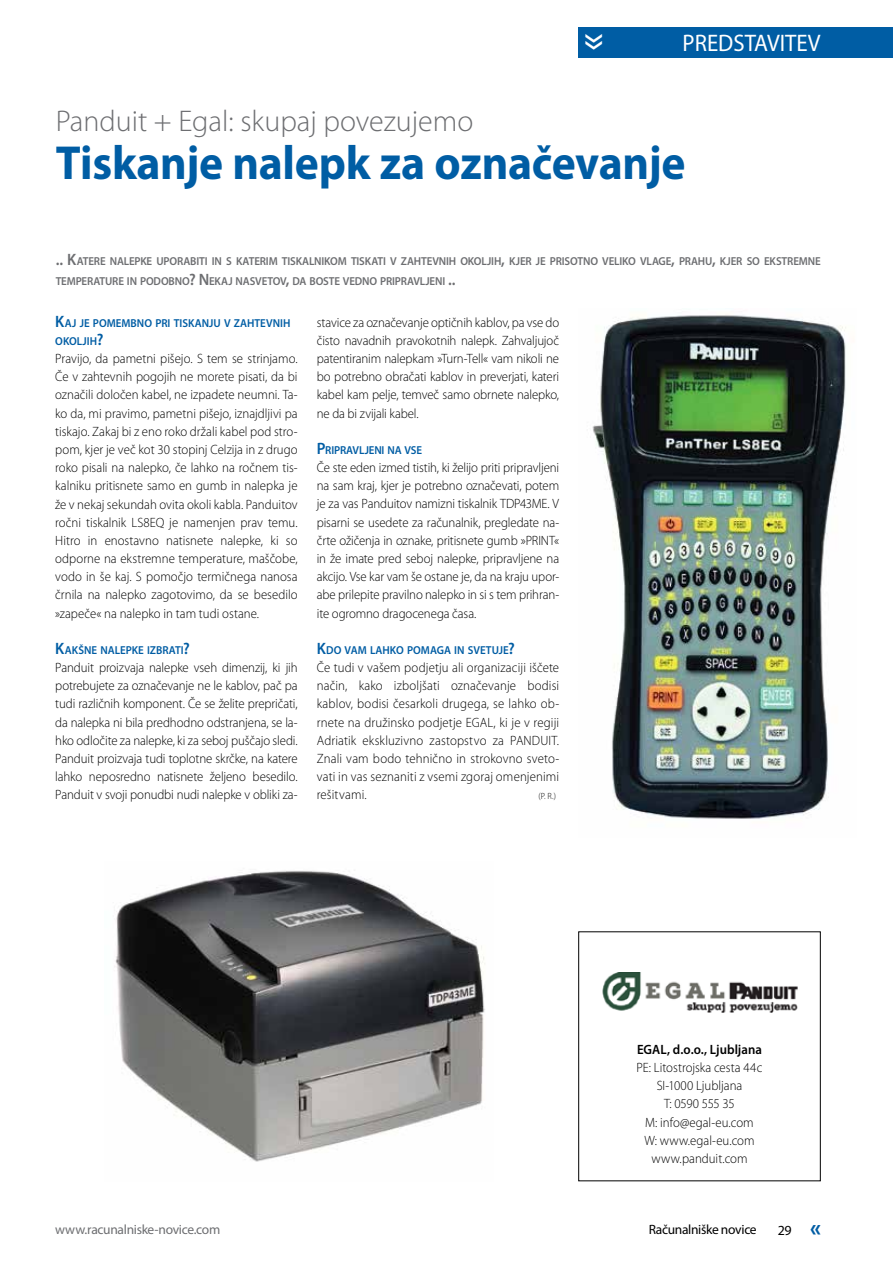
<style>
.page{position:relative;width:893px;height:1263px;background:#fff}
.page>*{position:absolute;margin:0;border:0;box-sizing:border-box;transform-origin:0 0}
.t1{font:700 48px "Myriad Pro";letter-spacing:-.01em;color:#005da4;scale:.95 1}
.t2{font:45px "Myriad Pro";color:#fff;scale:.95 1}
.t3{font:300 30px "Myriad Pro";color:#6d6e71}
.t4{font:700 24.75px "Myriad Pro";color:#005da4;scale:.95 1}
.t5{font:24px "Myriad Pro";color:#fff;scale:.95 1}
.t6{font:13.95px "Myriad Pro";color:#000}
.t7{font:300 13.5px/18.1px "Myriad Pro";color:#000;text-align:justify;scale:.95 1}
.t8{font:13.5px "Myriad Pro";letter-spacing:-.025em;color:#6d6e71}
.t9{font:600 13.5px "Myriad Pro";letter-spacing:.005em;color:#000;scale:.95 1}
.t10{font:13.5px "Myriad Pro";letter-spacing:-.025em;color:#000}
.t11{font:600 11.55px/19.8px "Myriad Pro";letter-spacing:-.015em;color:#6d6e71;scale:.95 1}
.t12{font:600 11.55px/18.1px "Myriad Pro";color:#005da4;scale:.95 1}
.t13{font:300 9px "Myriad Pro";color:#000;scale:.95 1}
.s1{font-size:16.5px}
</style>
<div class="page">
<div style="left:578px;top:27px;width:315px;height:31px;background:#005da4"></div>
<img style="left:602px;top:972px;width:196px;height:40px">
<img style="left:592px;top:315px;width:254px;height:504px">
<img style="left:114px;top:870px;width:371px;height:292px">
<h2 class="t2" style="left:625px;top:33px;width:20px;rotate:90deg">»</h2>
<h3 class="t5" style="left:683px;top:29px;width:147px">PREDSTAVITEV</h3>
<h3 class="t3" style="left:56px;top:103px;width:419px">Panduit + Egal: skupaj povezujemo</h3>
<h1 class="t1" style="left:56px;top:131px;width:664px">Tiskanje nalepk za označevanje</h1>
<p class="t11" style="left:56px;top:251px;width:807px"><span class="s1">.. K</span>ATERE NALEPKE UPORABITI IN S KATERIM TISKALNIKOM TISKATI V ZAHTEVNIH OKOLJIH<span class="s1">,</span> KJER JE PRISOTNO VELIKO VLAGE<span class="s1">,</span> PRAHU<span class="s1">,</span> KJER SO EKSTREMNE<br>TEMPERATURE IN PODOBNO<span class="s1">? N</span> EKAJ NASVETOV<span class="s1">,</span> DA BOSTE VEDNO PRIPRAVLJENI <span class="s1">..</span></p>
<p class="t12" style="left:55px;top:313px;width:249px"><span class="s1">K</span>AJ JE POMEMBNO PRI TISKANJU V ZAHTEVNIH<br>OKOLJIH<span class="s1">?</span></p>
<p class="t7" style="left:55px;top:349px;width:257px">Pravijo, da pametni pišejo. S tem se strinjamo.<br>Če v zahtevnih pogojih ne morete pisati, da bi označili določen kabel, ne izpadete neumni. Ta&shy;ko da, mi pravimo, pametni pišejo, iznajdljivi pa tiskajo. Zakaj bi z eno roko držali kabel pod stro&shy;pom, kjer je več kot 30 stopinj Celzija in z drugo roko pisali na nalepko, če lahko na ročnem tis&shy;kalniku pritisnete samo en gumb in nalepka je že v nekaj sekundah ovita okoli kabla. Panduitov ročni tiskalnik LS8EQ je namenjen prav temu.<br>Hitro in enostavno natisnete nalepke, ki so odporne na ekstremne temperature, maščobe, vodo in še kaj. S pomočjo termičnega nanosa črnila na nalepko zagotovimo, da se besedilo »zapeče« na nalepko in tam tudi ostane.</p>
<p class="t12" style="left:55px;top:641px;width:143px"><span class="s1">K</span>AKŠNE NALEPKE IZBRATI<span class="s1">?</span></p>
<p class="t7" style="left:55px;top:658px;width:257px">Panduit proizvaja nalepke vseh dimenzij, ki jih potrebujete za označevanje ne le kablov, pač pa tudi različnih komponent. Če se želite prepričati, da nalepka ni bila predhodno odstranjena, se la&shy;hko odločite za nalepke, ki za seboj puščajo sledi.<br>Panduit proizvaja tudi toplotne skrčke, na katere lahko neposredno natisnete željeno besedilo.<br>Panduit v svoji ponudbi nudi nalepke v obliki za-</p>
<p class="t7" style="left:317px;top:313px;width:257px">stavice za označevanje optičnih kablov, pa vse do čisto navadnih pravokotnih nalepk. Zahvaljujoč patentiranim nalepkam »Turn-Tell« vam nikoli ne bo potrebno obračati kablov in preverjati, kateri kabel kam pelje, temveč samo obrnete nalepko, ne da bi zvijali kabel.</p>
<p class="t12" style="left:317px;top:441px;width:112px"><span class="s1">P</span>RIPRAVLJENI NA VSE</p>
<p class="t7" style="left:317px;top:458px;width:257px">Če ste eden izmed tistih, ki želijo priti pripravljeni na sam kraj, kjer je potrebno označevati, potem je za vas Panduitov namizni tiskalnik TDP43ME. V pisarni se usedete za računalnik, pregledate na&shy;črte ožičenja in oznake, pritisnete gumb »PRINT« in že imate pred seboj nalepke, pripravljene na akcijo. Vse kar vam še ostane je, da na kraju upor&shy;abe prilepite pravilno nalepko in si s tem prihran&shy;ite ogromno dragocenega časa.</p>
<p class="t12" style="left:317px;top:641px;width:210px"><span class="s1">K</span>DO VAM LAHKO POMAGA IN SVETUJE<span class="s1">?</span></p>
<p class="t7" style="left:317px;top:658px;width:257px">Če tudi v vašem podjetju ali organizaciji iščete način, kako izboljšati označevanje bodisi kablov, bodisi česarkoli drugega, se lahko ob&shy;rnete na družinsko podjetje EGAL, ki je v regiji Adriatik ekskluzivno zastopstvo za PANDUIT.<br>Znali vam bodo tehnično in strokovno sveto&shy;vati in vas seznaniti z vsemi zgoraj omenjenimi rešitvami.</p>
<p class="t13" style="left:538px;top:791px;width:20px">(P. R.)</p>
<p class="t9" style="left:637px;top:1041px;width:133px">EGAL, d.o.o., Ljubljana</p>
<p class="t7" style="left:637px;top:1058px;width:134px;text-align:center">PE: Litostrojska cesta 44c<br>SI-1000 Ljubljana<br>T: 0590 555 35<br>M: info@egal-eu.com<br>W: www.egal-eu.com www.panduit.com</p>
<p class="t8" style="left:55px;top:1221px;width:167px">www.racunalniske-novice.com</p>
<p class="t10" style="left:649px;top:1221px;width:109px">Računalniške novice</p>
<p class="t6" style="left:778px;top:1221px;width:15px">29</p>
<h3 class="t4" style="left:810px;top:1211px;width:13px">«</h3>
</div>
